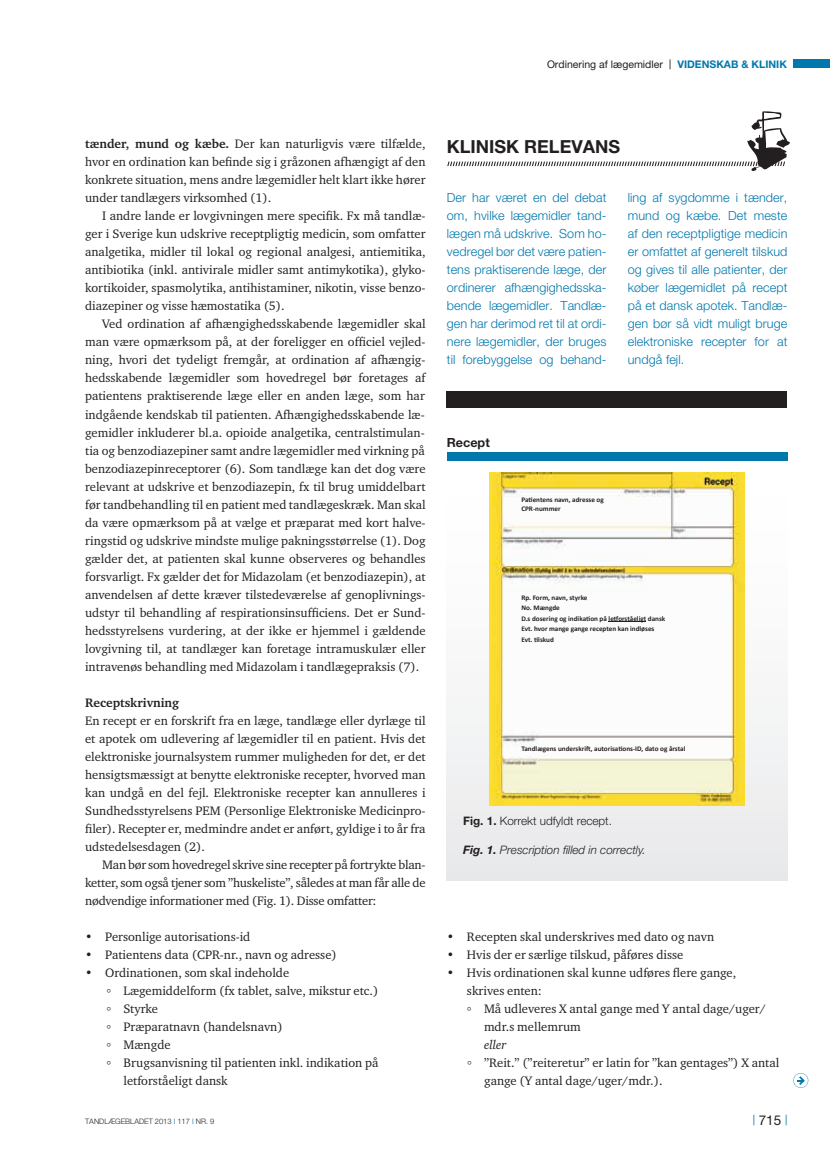
<style>
.page{position:relative;width:830px;height:1157px;background:#fff}
.page>*{position:absolute;margin:0;border:0;box-sizing:border-box;transform-origin:0 0}
.t1{font:700 18px "Helvetica Neue";color:#231f20}
.t2{font:13.5px "Helvetica Neue";color:#231f20}
.t3{font:12.6px/18px "Charter ITC";color:#231f20;text-align:justify}
.t4{font:300 12.6px/18px "Helvetica Neue";letter-spacing:.005em;color:#0078ae;text-align:justify}
.t5{font:700 12.6px "Charter ITC";color:#231f20}
.t6{font:700 12.6px "Helvetica Neue LT Std";color:#231f20}
.t7{font:italic 12.6px "Charter ITC";color:#231f20}
.t8{font:italic 300 11.7px "Helvetica Neue LT Std";color:#231f20}
.t9{font:300 11.7px "Helvetica Neue LT Std";color:#231f20}
.t10{font:10.5px "Helvetica Neue";color:#231f20}
.t11{font:10.5px "Helvetica Neue LT Std";color:#0078ae}
.t12{font:300 7.5px "Helvetica Neue";color:#231f20}
.t13{font:700 7.2px/10.5px "Calibri";color:#231f20}
.s1{font-family:"Arial"}
.s2{font-weight:700;color:#0078ae}
.s3{font-weight:700}
.s4{font-weight:400;color:#0078ae}
</style>
<div class="page">
<svg style="left:793px;top:1073px;width:14px;height:14px"></svg>
<div style="left:793px;top:60px;width:36px;height:8px;background:#0078ae"></div>
<div style="left:446px;top:392px;width:340px;height:16px;background:#231f20"></div>
<svg style="left:447px;top:111px;width:342px;height:60px"></svg>
<div style="left:446px;top:461px;width:341px;height:419px;background:linear-gradient(to bottom,#fffffd,#eaeae8)"></div>
<div style="left:446px;top:452px;width:341px;height:8px;background:#0078ae"></div>
<img style="left:489px;top:472px;width:255px;height:333px">
<hr style="left:608px;top:621px;width:38px;height:1px;background:#231f20">
<p class="t10" style="left:546px;top:58px;width:241px">Ordinering af lægemidler <span class="s1">|</span> <span class="s2">VIDENSKAB &amp; KLINIK</span></p>
<p class="t3" style="left:85px;top:135px;width:342px"><span class="s3">tænder, mund og kæbe.</span> Der kan naturligvis være tilfælde, hvor en ordination kan befinde sig i gråzonen afhængigt af den konkrete situation, mens andre lægemidler helt klart ikke hører under tandlægers virksomhed (1).</p>
<p class="t3" style="left:85px;top:207px;width:342px;text-indent:17px">I andre lande er lovgivningen mere specifik. Fx må tandlæ&shy;ger i Sverige kun udskrive receptpligtig medicin, som omfatter analgetika, midler til lokal og regional analgesi, antiemitika, antibiotika (inkl. antivirale midler samt antimykotika), glyko&shy;kortikoider, spasmolytika, antihistaminer, nikotin, visse benzo&shy;diazepiner og visse hæmostatika (5).</p>
<p class="t3" style="left:85px;top:315px;width:342px;text-indent:17px">Ved ordination af afhængighedsskabende lægemidler skal man være opmærksom på, at der foreligger en officiel vejled&shy;ning, hvori det tydeligt fremgår, at ordination af afhængig&shy;hedsskabende lægemidler som hovedregel bør foretages af patientens praktiserende læge eller en anden læge, som har indgående kendskab til patienten. Afhængighedsskabende læ&shy;gemidler inkluderer bl.a. opioide analgetika, centralstimulan&shy;tia og benzodiazepiner samt andre lægemidler med virkning på benzodiazepinreceptorer (6). Som tandlæge kan det dog være relevant at udskrive et benzodiazepin, fx til brug umiddelbart før tandbehandling til en patient med tandlægeskræk. Man skal da være opmærksom på at vælge et præparat med kort halve&shy;ringstid og udskrive mindste mulige pakningsstørrelse (1). Dog gælder det, at patienten skal kunne observeres og behandles forsvarligt. Fx gælder det for Midazolam (et benzodiazepin), at anvendelsen af dette kræver tilstedeværelse af genoplivnings&shy;udstyr til behandling af respirationsinsufficiens. Det er Sund&shy;hedsstyrelsens vurdering, at der ikke er hjemmel i gældende lovgivning til, at tandlæger kan foretage intramuskulær eller intravenøs behandling med Midazolam i tandlægepraksis (7).</p>
<p class="t5" style="left:85px;top:694px;width:95px">receptskrivning</p>
<p class="t3" style="left:85px;top:711px;width:342px">En recept er en forskrift fra en læge, tandlæge eller dyrlæge til et apotek om udlevering af lægemidler til en patient. Hvis det elektroniske journalsystem rummer muligheden for det, er det hensigtsmæssigt at benytte elektroniske recepter, hvorved man kan undgå en del fejl. Elektroniske recepter kan annulleres i Sundhedsstyrelsens PEM (Personlige Elektroniske Medicinpro&shy;filer). Recepter er, medmindre andet er anført, gyldige i to år fra udstedelsesdagen (2).</p>
<p class="t3" style="left:85px;top:855px;width:342px;text-indent:17px">Man bør som hovedregel skrive sine recepter på fortrykte blan&shy;ketter, som også tjener som ”huskeliste”, således at man får alle de nødvendige informationer med (Fig. 1). Disse omfatter:</p>
<p class="t3" style="left:85px;top:927px;width:167px">• Personlige autorisations-id</p>
<p class="t3" style="left:85px;top:945px;width:253px">• Patientens data (CPR-nr., navn og adresse)</p>
<p class="t3" style="left:85px;top:963px;width:205px">• Ordinationen, som skal indeholde</p>
<p class="t3" style="left:107px;top:981px;width:273px">° Lægemiddelform (fx tablet, salve, mikstur etc.)</p>
<p class="t3" style="left:107px;top:999px;width:53px">° Styrke</p>
<p class="t3" style="left:107px;top:1017px;width:177px">° Præparatnavn (handelsnavn)</p>
<p class="t3" style="left:107px;top:1035px;width:65px">° Mængde</p>
<p class="t3" style="left:107px;top:1053px;width:273px">° Brugsanvisning til patienten inkl. indikation på</p>
<p class="t3" style="left:123px;top:1071px;width:106px">letforståeligt dansk</p>
<h1 class="t1" style="left:446px;top:135px;width:174px">KLINISK RELEVANS</h1>
<p class="t4" style="left:446px;top:188px;width:161px">der har været en del debat om, hvilke lægemidler tand&shy;lægen må udskrive. Som ho&shy;vedregel bør det være patien&shy;tens praktiserende læge, der ordinerer afhængighedsska&shy;bende lægemidler. tandlæ&shy;gen har derimod ret til at ordi&shy;nere lægemidler, der bruges til forebyggelse og behand-</p>
<p class="t4" style="left:627px;top:189px;width:161px">ling af sygdomme i tænder, mund og kæbe. det meste af den receptpligtige medicin er omfattet af generelt tilskud og gives til alle patienter, der køber lægemidlet på recept på et dansk apotek. tandlæ&shy;gen bør så vidt muligt bruge elektroniske recepter for at undgå fejl.</p>
<p class="t6" style="left:446px;top:434px;width:44px">Recept</p>
<p class="t13" style="left:521px;top:495px;width:84px;line-height:9px">Patientens navn, adresse og<br>CPR-nummer</p>
<p class="t13" style="left:521px;top:592px;width:145px">Rp. Form, navn, styrke<br>No. Mængde<br>D.s dosering og indikation på letforståeligt dansk<br>Evt. hvor mange gange recepten kan indløses<br>Evt. tilskud</p>
<p class="t13" style="left:521px;top:743px;width:165px">Tandlægens underskrift, autorisations-ID, dato og årstal</p>
<p class="t9" style="left:463px;top:813px;width:150px"><span class="s3">Fig. 1.</span> Korrekt udfyldt recept.</p>
<p class="t8" style="left:463px;top:843px;width:184px"><span class="s3">Fig. 1.</span> Prescription filled in correctly.</p>
<p class="t3" style="left:446px;top:927px;width:268px">• Recepten skal underskrives med dato og navn</p>
<p class="t3" style="left:446px;top:945px;width:238px">• Hvis der er særlige tilskud, påføres disse</p>
<p class="t3" style="left:446px;top:963px;width:291px">• Hvis ordinationen skal kunne udføres flere gange,</p>
<p class="t3" style="left:466px;top:981px;width:76px">skrives enten:</p>
<p class="t3" style="left:467px;top:999px;width:300px">° Må udleveres X antal gange med Y antal dage/uger/</p>
<p class="t3" style="left:484px;top:1017px;width:98px">mdr.s mellemrum</p>
<p class="t7" style="left:484px;top:1037px;width:24px">eller</p>
<p class="t3" style="left:484px;top:1053px;width:297px;text-indent:-17px">° ”Reit.” (”reiteretur” er latin for ”kan gentages”) X antal gange (Y antal dage/uger/mdr.).</p>
<p class="t12" style="left:85px;top:1116px;width:131px">tandlægebladet 2013 <span class="s4">|</span> 117 <span class="s4">|</span> nr. 9</p>
<p class="t11" style="left:784px;top:1112px;width:4px">|</p>
<p class="t2" style="left:752px;top:1112px;width:30px"><sup>|</sup> 715</p>
</div>
